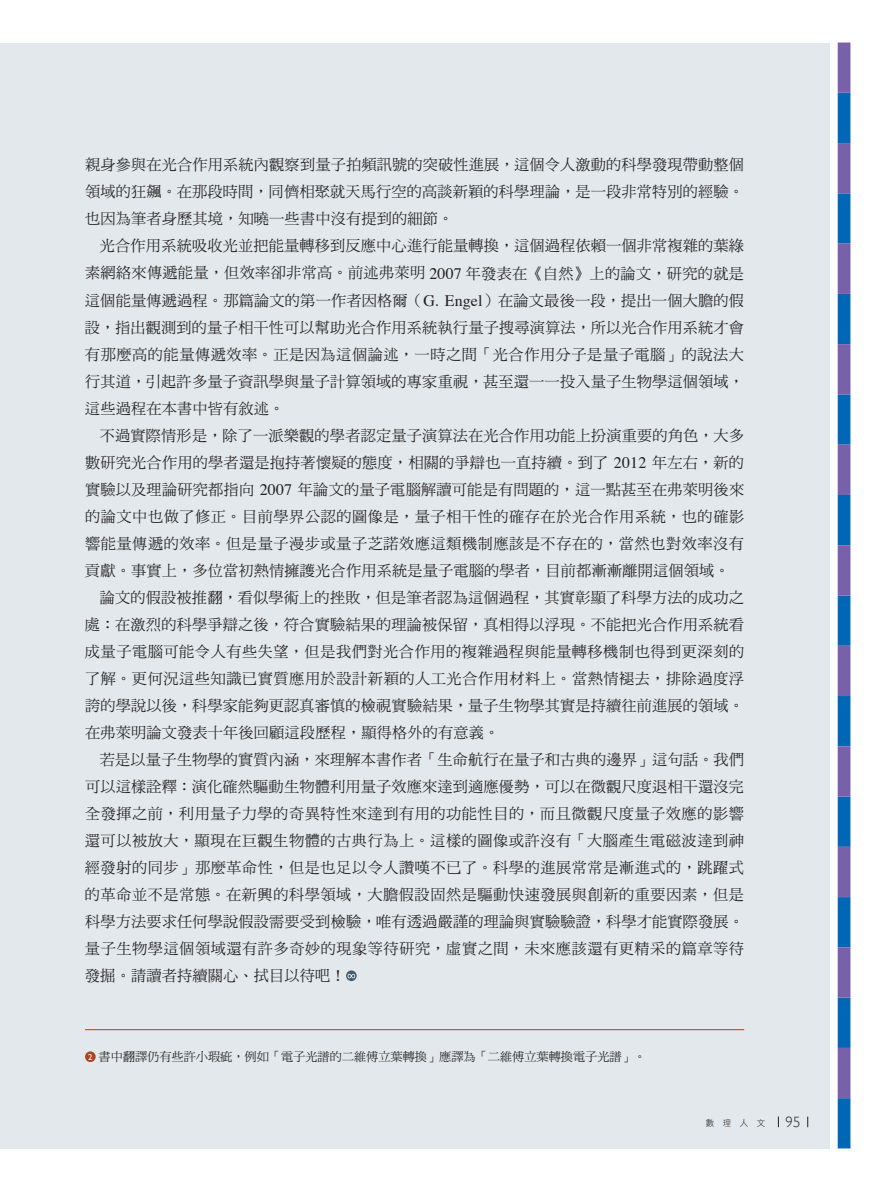
<style>
.page{position:relative;width:893px;height:1191px;background:#fff}
.page>*{position:absolute;margin:0;border:0;box-sizing:border-box;transform-origin:0 0}
.t1{font:15.15px "DF Ming Std W5";letter-spacing:.01em;color:#231f20}
.t2{font:15.15px "DF Ming Std W5";letter-spacing:.035em;color:#231f20}
.t3{font:300 14.85px "Gill Sans";color:#231f20}
.t4{font:12.15px "DF Ming Std W5";letter-spacing:-.005em;color:#231f20}
.t5{font:8.55px "DF Hei Std W3";color:#231f20}
.s1{font-family:"Times";font-size:15.9px}
.s2{font-family:"Gill Sans";font-size:8.55px;color:#fff}
</style>
<div class="page">
<div style="left:0;top:43px;width:829px;height:1105px;background:#e2e8eb"></div>
<div style="left:838px;top:93px;width:12px;height:50px;background:#0166b3"></div>
<div style="left:838px;top:193px;width:12px;height:51px;background:#0166b3"></div>
<div style="left:838px;top:294px;width:12px;height:50px;background:#0166b3"></div>
<div style="left:838px;top:394px;width:12px;height:51px;background:#0166b3"></div>
<div style="left:838px;top:495px;width:12px;height:50px;background:#0166b3"></div>
<div style="left:838px;top:595px;width:12px;height:51px;background:#0166b3"></div>
<div style="left:838px;top:696px;width:12px;height:50px;background:#0166b3"></div>
<div style="left:838px;top:796px;width:12px;height:51px;background:#0166b3"></div>
<div style="left:838px;top:897px;width:12px;height:50px;background:#0166b3"></div>
<div style="left:838px;top:997px;width:12px;height:51px;background:#0166b3"></div>
<div style="left:838px;top:1098px;width:12px;height:50px;background:#0166b3"></div>
<div style="left:838px;top:43px;width:12px;height:50px;background:#7960aa"></div>
<div style="left:838px;top:143px;width:12px;height:50px;background:#7960aa"></div>
<div style="left:838px;top:244px;width:12px;height:50px;background:#7960aa"></div>
<div style="left:838px;top:344px;width:12px;height:50px;background:#7960aa"></div>
<div style="left:838px;top:445px;width:12px;height:50px;background:#7960aa"></div>
<div style="left:838px;top:545px;width:12px;height:50px;background:#7960aa"></div>
<div style="left:838px;top:646px;width:12px;height:50px;background:#7960aa"></div>
<div style="left:838px;top:746px;width:12px;height:50px;background:#7960aa"></div>
<div style="left:838px;top:847px;width:12px;height:50px;background:#7960aa"></div>
<div style="left:838px;top:947px;width:12px;height:50px;background:#7960aa"></div>
<div style="left:838px;top:1048px;width:12px;height:50px;background:#7960aa"></div>
<svg style="left:346px;top:970px;width:11px;height:11px"></svg>
<svg style="left:348px;top:973px;width:7px;height:5px"></svg>
<svg style="left:85px;top:1051px;width:11px;height:11px"></svg>
<hr style="left:85px;top:1029px;width:659px;height:1px;background:#a84720">
<p class="t1" style="left:85px;top:157px;width:661px">親身參與在光合作用系統內觀察到量子拍頻訊號的突破性進展，這個令人激動的科學發現帶動整個</p>
<p class="t1" style="left:85px;top:184px;width:661px">領域的狂飆。在那段時間，同儕相聚就天馬行空的高談新穎的科學理論，是一段非常特別的經驗。</p>
<p class="t1" style="left:85px;top:211px;width:370px">也因為筆者身歷其境，知曉一些書中沒有提到的細節。</p>
<p class="t1" style="left:100px;top:238px;width:646px">光合作用系統吸收光並把能量轉移到反應中心進行能量轉換，這個過程依賴一個非常複雜的葉綠</p>
<p class="t1" style="left:85px;top:265px;width:660px">素網絡來傳遞能量，但效率卻非常高。前述弗萊明 <span class="s1">2007</span> 年發表在《自然》上的論文，研究的就是</p>
<p class="t1" style="left:85px;top:292px;width:661px">這個能量傳遞過程。那篇論文的第一作者因格爾（<span class="s1">G. Engel</span>）在論文最後一段，提出一個大膽的假</p>
<p class="t1" style="left:85px;top:319px;width:661px">設，指出觀測到的量子相干性可以幫助光合作用系統執行量子搜尋演算法，所以光合作用系統才會</p>
<p class="t2" style="left:85px;top:346px;width:661px">有那麼高的能量傳遞效率。正是因為這個論述，一時之間「光合作用分子是量子電腦」的說法大</p>
<p class="t1" style="left:85px;top:373px;width:661px">行其道，引起許多量子資訊學與量子計算領域的專家重視，甚至還一一投入量子生物學這個領域，</p>
<p class="t1" style="left:85px;top:400px;width:201px">這些過程在本書中皆有敘述。</p>
<p class="t1" style="left:100px;top:427px;width:646px">不過實際情形是，除了一派樂觀的學者認定量子演算法在光合作用功能上扮演重要的角色，大多</p>
<p class="t1" style="left:85px;top:454px;width:661px">數研究光合作用的學者還是抱持著懷疑的態度，相關的爭辯也一直持續。到了 <span class="s1">2012</span> 年左右，新的</p>
<p class="t1" style="left:85px;top:481px;width:661px">實驗以及理論研究都指向 <span class="s1">2007</span> 年論文的量子電腦解讀可能是有問題的，這一點甚至在弗萊明後來</p>
<p class="t2" style="left:85px;top:508px;width:661px">的論文中也做了修正。目前學界公認的圖像是，量子相干性的確存在於光合作用系統，也的確影</p>
<p class="t2" style="left:85px;top:535px;width:660px">響能量傳遞的效率。但是量子漫步或量子芝諾效應這類機制應該是不存在的，當然也對效率沒有</p>
<p class="t1" style="left:85px;top:562px;width:646px">貢獻。事實上，多位當初熱情擁護光合作用系統是量子電腦的學者，目前都漸漸離開這個領域。</p>
<p class="t1" style="left:100px;top:589px;width:646px">論文的假設被推翻，看似學術上的挫敗，但是筆者認為這個過程，其實彰顯了科學方法的成功之</p>
<p class="t1" style="left:85px;top:616px;width:661px">處：在激烈的科學爭辯之後，符合實驗結果的理論被保留，真相得以浮現。不能把光合作用系統看</p>
<p class="t2" style="left:85px;top:643px;width:661px">成量子電腦可能令人有些失望，但是我們對光合作用的複雜過程與能量轉移機制也得到更深刻的</p>
<p class="t2" style="left:85px;top:670px;width:660px">了解。更何況這些知識已實質應用於設計新穎的人工光合作用材料上。當熱情褪去，排除過度浮</p>
<p class="t1" style="left:85px;top:697px;width:661px">誇的學說以後，科學家能夠更認真審慎的檢視實驗結果，量子生物學其實是持續往前進展的領域。</p>
<p class="t1" style="left:85px;top:724px;width:416px">在弗萊明論文發表十年後回顧這段歷程，顯得格外的有意義。</p>
<p class="t1" style="left:100px;top:751px;width:646px">若是以量子生物學的實質內涵，來理解本書作者「生命航行在量子和古典的邊界」這句話。我們</p>
<p class="t1" style="left:85px;top:778px;width:661px">可以這樣詮釋：演化確然驅動生物體利用量子效應來達到適應優勢，可以在微觀尺度退相干還沒完</p>
<p class="t2" style="left:85px;top:805px;width:660px">全發揮之前，利用量子力學的奇異特性來達到有用的功能性目的，而且微觀尺度量子效應的影響</p>
<p class="t2" style="left:85px;top:832px;width:661px">還可以被放大，顯現在巨觀生物體的古典行為上。這樣的圖像或許沒有「大腦產生電磁波達到神</p>
<p class="t2" style="left:85px;top:859px;width:661px">經發射的同步」那麼革命性，但是也足以令人讚嘆不已了。科學的進展常常是漸進式的，跳躍式</p>
<p class="t2" style="left:85px;top:886px;width:661px">的革命並不是常態。在新興的科學領域，大膽假設固然是驅動快速發展與創新的重要因素，但是</p>
<p class="t1" style="left:85px;top:913px;width:661px">科學方法要求任何學說假設需要受到檢驗，唯有透過嚴謹的理論與實驗驗證，科學才能實際發展。</p>
<p class="t2" style="left:85px;top:940px;width:661px">量子生物學這個領域還有許多奇妙的現象等待研究，虛實之間，未來應該還有更精采的篇章等待</p>
<p class="t1" style="left:85px;top:967px;width:262px">發掘。請讀者持續關心、拭目以待吧！</p>
<p class="t4" style="left:88px;top:1050px;width:559px"><span class="s2">2</span> 書中翻譯仍有些許小瑕疵，例如「電子光譜的二維傅立葉轉換」應譯為「二維傅立葉轉換電子光譜」。</p>
<p class="t5" style="left:706px;top:1118px;width:61px">數　理　人　文</p>
<p class="t3" style="left:786px;top:1110px;width:16px">95</p>
</div>
